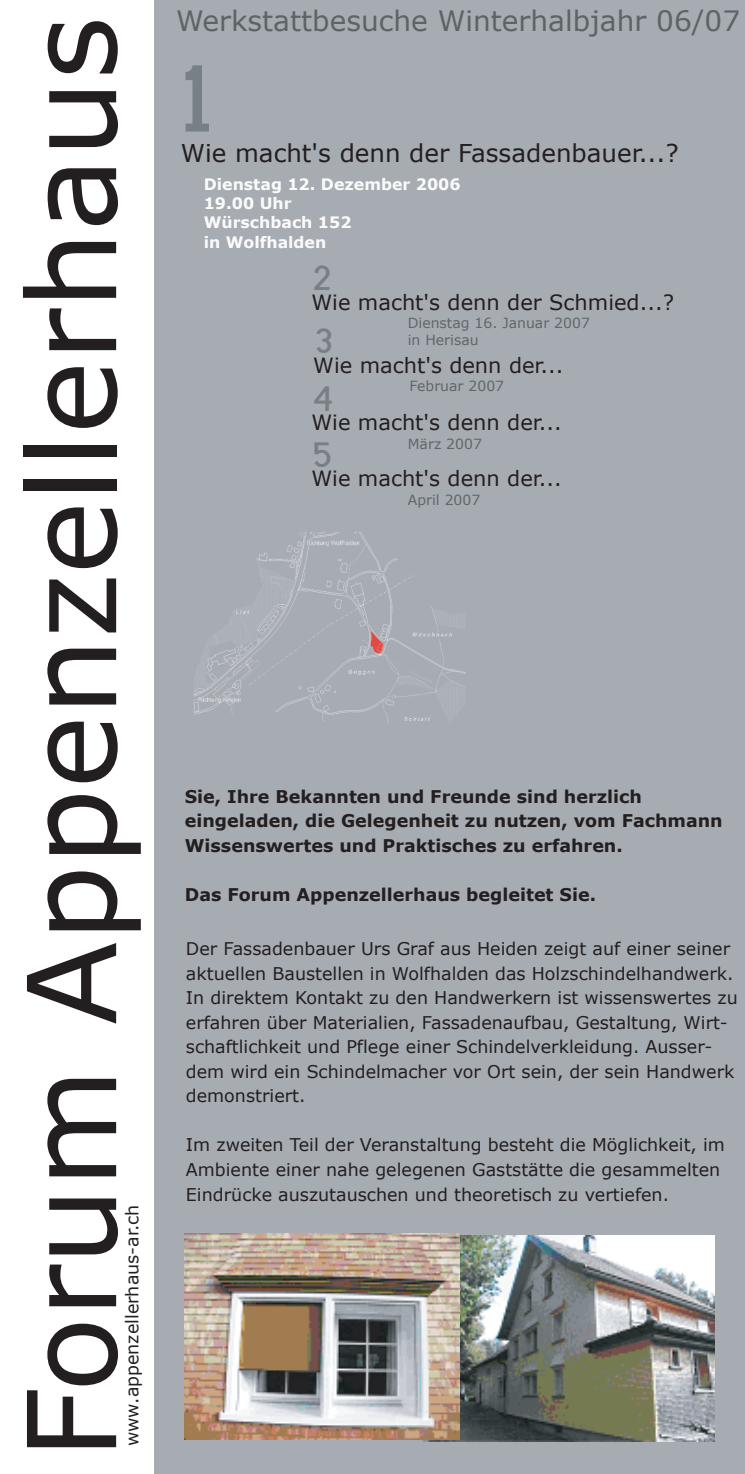
<style>
.page{position:relative;width:745px;height:1474px;background:#fff}
.page>*{position:absolute;margin:0;border:0;box-sizing:border-box;transform-origin:0 0}
.t1{font:122.5px "Verdana";color:#231f20}
.t2{font:84px "Latha";color:#778084}
.t3{font:31.5px "Latha";color:#778084}
.t4{font:28px "Verdana";color:#5c6467}
.t5{font:24.5px "Verdana";color:#231f20}
.t6{font:21px "Verdana";color:#231f20}
.t7{font:17.5px/24.5px "Verdana";color:#231f20}
.t8{font:700 17.5px/24.5px "Verdana";color:#231f20}
.t9{font:700 15.75px/19.2px "Verdana";color:#fafafa}
.t10{font:14px "Verdana";color:#5f676a}
</style>
<div class="page">
<div style="left:154px;top:0;width:590px;height:1473px;background:#a7acb3"></div>
<img style="left:422px;top:1235px;width:292px;height:206px">
<img style="left:184px;top:1233px;width:275px;height:206px">
<h1 class="t1" style="left:-6px;top:1458px;width:1444px;rotate:-90deg">Forum Appenzellerhaus</h1>
<p class="t7" style="left:119px;top:1445px;width:243px;rotate:-90deg">www.appenzellerhaus-ar.ch</p>
<h3 class="t4" style="left:176px;top:3px;width:565px">Werkstattbesuche Winterhalbjahr 06/07</h3>
<h2 class="t2" style="left:178px;top:40px;width:39px">1</h2>
<h3 class="t5" style="left:181px;top:137px;width:499px">Wie macht's denn der Fassadenbauer...?</h3>
<p class="t9" style="left:204px;top:174px;width:258px">Dienstag 12. Dezember 2006<br>19.00 Uhr<br>Würschbach 152<br>in Wolfhalden</p>
<h3 class="t3" style="left:312px;top:256px;width:21px">2</h3>
<p class="t6" style="left:311px;top:288px;width:364px">Wie macht's denn der Schmied...?</p>
<p class="t10" style="left:407px;top:314px;width:183px">Dienstag 16. Januar 2007</p>
<h3 class="t3" style="left:314px;top:319px;width:21px">3</h3>
<p class="t10" style="left:407px;top:331px;width:72px">in Herisau</p>
<p class="t6" style="left:313px;top:351px;width:251px">Wie macht's denn der...</p>
<p class="t10" style="left:409px;top:377px;width:96px">Februar 2007</p>
<h3 class="t3" style="left:312px;top:377px;width:22px">4</h3>
<p class="t6" style="left:311px;top:409px;width:251px">Wie macht's denn der...</p>
<p class="t10" style="left:407px;top:435px;width:76px">März 2007</p>
<h3 class="t3" style="left:312px;top:433px;width:21px">5</h3>
<p class="t6" style="left:311px;top:465px;width:251px">Wie macht's denn der...</p>
<p class="t10" style="left:407px;top:491px;width:74px">April 2007</p>
<p class="t8" style="left:185px;top:783px;width:539px">Sie, Ihre Bekannten und Freunde sind herzlich eingeladen, die Gelegenheit zu nutzen, vom Fachmann<br>Wissenswertes und Praktisches zu erfahren.</p>
<p class="t8" style="left:185px;top:881px;width:412px">Das Forum Appenzellerhaus begleitet Sie.</p>
<p class="t7" style="left:186px;top:936px;width:553px">Der Fassadenbauer Urs Graf aus Heiden zeigt auf einer seiner aktuellen Baustellen in Wolfhalden das Holzschindelhandwerk.<br>In direktem Kontakt zu den Handwerkern ist wissenswertes zu erfahren über Materialien, Fassadenaufbau, Gestaltung, Wirt&shy;schaftlichkeit und Pflege einer Schindelverkleidung. Ausser&shy;dem wird ein Schindelmacher vor Ort sein, der sein Handwerk demonstriert.</p>
<p class="t7" style="left:186px;top:1132px;width:540px">Im zweiten Teil der Veranstaltung besteht die Möglichkeit, im<br>Ambiente einer nahe gelegenen Gaststätte die gesammelten<br>Eindrücke auszutauschen und theoretisch zu vertiefen.</p>
</div>
